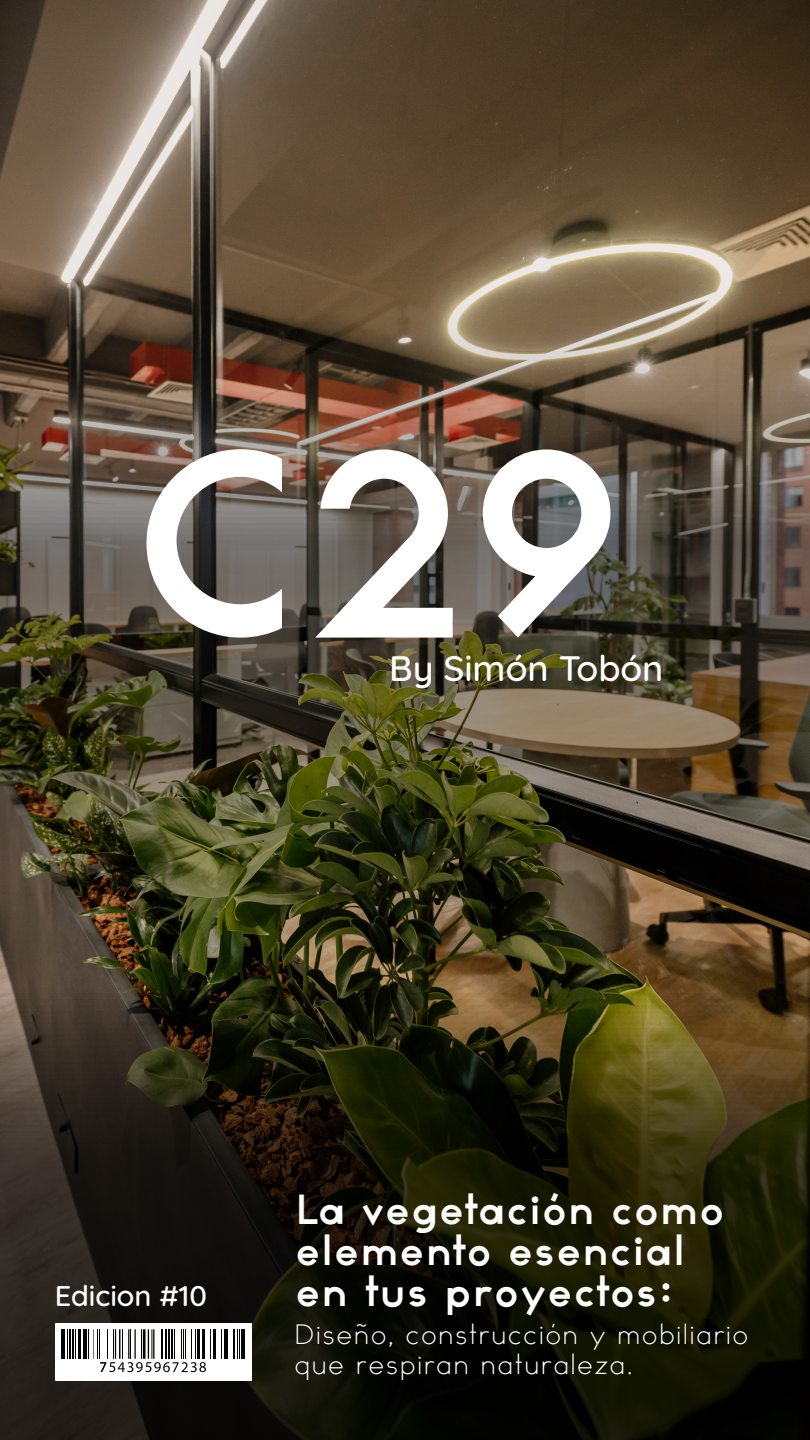
<style>
.page{position:relative;width:810px;height:1440px;background:#fff}
.page>*{position:absolute;margin:0;border:0;box-sizing:border-box;transform-origin:0 0}
.t1{font:600 38.4px/41.2px "TYPOGRAPHPRO";letter-spacing:.05em;color:#fff}
.t2{font:500 36px "Quicksand";color:#fff}
.t3{font:500 28.95px "Quicksand";color:#fff}
.t4{font:300 25.65px/29.9px "TYPOGRAPHPRO";letter-spacing:.05em;color:#fff}
</style>
<div class="page">
<img style="left:0;top:0;width:810px;height:1440px">
<div style="left:55px;top:1323px;width:196px;height:57px;background:#fff"></div>
<hr style="left:63px;top:1329px;width:2px;height:30px;background:#020400">
<hr style="left:61px;top:1329px;width:1px;height:30px;background:#020400">
<hr style="left:88px;top:1329px;width:1px;height:30px;background:#020400">
<hr style="left:93px;top:1329px;width:1px;height:30px;background:#020400">
<hr style="left:69px;top:1329px;width:2px;height:30px;background:#020400">
<hr style="left:67px;top:1329px;width:1px;height:30px;background:#020400">
<hr style="left:75px;top:1329px;width:1px;height:30px;background:#020400">
<hr style="left:74px;top:1329px;width:1px;height:30px;background:#020400">
<hr style="left:72px;top:1329px;width:1px;height:30px;background:#020400">
<hr style="left:85px;top:1329px;width:2px;height:30px;background:#020400">
<hr style="left:84px;top:1329px;width:1px;height:30px;background:#020400">
<hr style="left:83px;top:1329px;width:1px;height:30px;background:#020400">
<hr style="left:99px;top:1329px;width:1px;height:30px;background:#020400">
<hr style="left:79px;top:1329px;width:1px;height:30px;background:#020400">
<hr style="left:78px;top:1329px;width:1px;height:30px;background:#020400">
<hr style="left:97px;top:1329px;width:1px;height:30px;background:#020400">
<hr style="left:242px;top:1329px;width:3px;height:30px;background:#020400">
<hr style="left:241px;top:1329px;width:1px;height:30px;background:#020400">
<hr style="left:239px;top:1329px;width:1px;height:30px;background:#020400">
<hr style="left:237px;top:1329px;width:1px;height:30px;background:#020400">
<hr style="left:234px;top:1329px;width:1px;height:30px;background:#020400">
<hr style="left:224px;top:1329px;width:2px;height:30px;background:#020400">
<hr style="left:227px;top:1329px;width:1px;height:30px;background:#020400">
<hr style="left:221px;top:1329px;width:1px;height:30px;background:#020400">
<hr style="left:213px;top:1329px;width:1px;height:30px;background:#020400">
<hr style="left:215px;top:1329px;width:1px;height:30px;background:#020400">
<hr style="left:210px;top:1329px;width:1px;height:30px;background:#020400">
<svg style="left:100px;top:1329px;width:106px;height:43px"></svg>
<svg style="left:146px;top:449px;width:136px;height:189px"></svg>
<svg style="left:483px;top:449px;width:127px;height:188px"></svg>
<svg style="left:315px;top:449px;width:138px;height:189px"></svg>
<h2 class="t2" style="left:389px;top:639px;width:276px">By Simón Tobón</h2>
<p class="t3" style="left:55px;top:1272px;width:154px">Edicion #10</p>
<h1 class="t1" style="left:296px;top:1187px;width:430px">La vegetación como elemento esencial en tus proyectos:</h1>
<p class="t4" style="left:294px;top:1319px;width:456px">Diseño, construcción y mobiliario que respiran naturaleza.</p>
</div>
